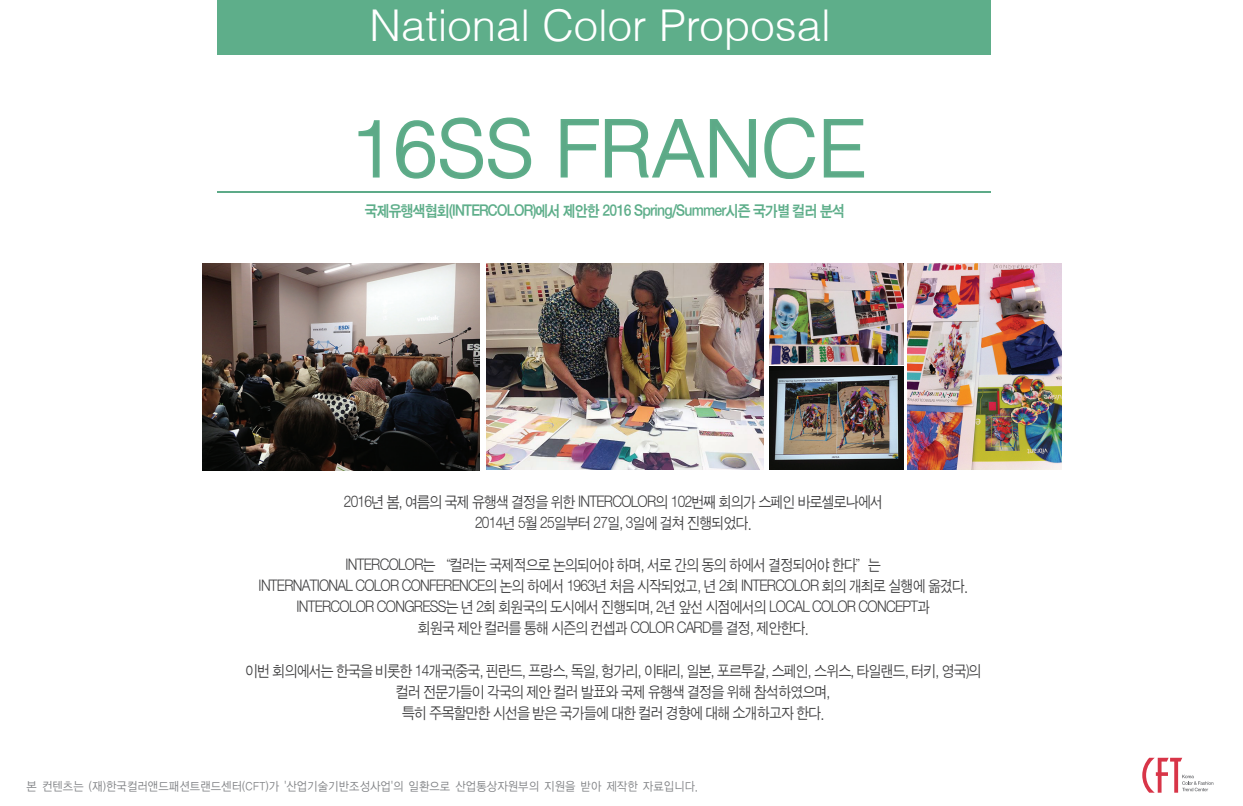
<style>
.page{position:relative;width:1243px;height:806px;background:#fff}
.page>*{position:absolute;margin:0;border:0;box-sizing:border-box;transform-origin:0 0}
.t1{font:300 78.75px "Helvetica";color:#5da987}
.t2{font:300 43.75px "Helvetica";color:#fff}
.t3{font:15.75px/21px "Sand Jg";letter-spacing:-.05em;color:#3e3e3f;text-align:center;scale:.9 1}
.t4{font:15.75px "Sand Kg";letter-spacing:-.05em;color:#5eae8a;scale:.9 1}
.t5{font:12.25px "YDIYGO120 KS Cpc EUC H";letter-spacing:-.05em;color:#808285;scale:.9 1}
</style>
<div class="page">
<div style="left:217px;top:0;width:773px;height:54px;background:#5eae8a"></div>
<svg style="left:358px;top:120px;width:22px;height:58px"></svg>
<svg style="left:396px;top:117px;width:136px;height:62px"></svg>
<svg style="left:560px;top:54px;width:197px;height:124px"></svg>
<svg style="left:764px;top:117px;width:52px;height:62px"></svg>
<svg style="left:823px;top:119px;width:41px;height:59px"></svg>
<svg style="left:1142px;top:757px;width:71px;height:35px"></svg>
<hr style="left:217px;top:191px;width:773px;height:1px;background:#5daa88">
<img style="left:203px;top:263px;width:277px;height:207px">
<img style="left:487px;top:263px;width:277px;height:206px">
<img style="left:769px;top:366px;width:135px;height:103px">
<img style="left:769px;top:263px;width:135px;height:101px">
<img style="left:908px;top:263px;width:154px;height:205px">
<h2 class="t2" style="left:370px;top:-1px;width:463px">National Color Proposal</h2>
<h1 class="t1" style="left:350px;top:99px;width:518px">16SS FRANCE</h1>
<p class="t4" style="left:365px;top:202px;width:535px">국제유행색협회(INTERCOLOR)에서 제안한 2016 Spring/Summer시즌 국가별 컬러 분석</p>
<p class="t3" style="left:344px;top:492px;width:600px">2016년 봄, 여름의 국제 유행색 결정을 위한 INTERCOLOR의 102번째 회의가 스페인 바로셀로나에서<br>2014년 5월 25일부터 27일, 3일에 걸쳐 진행되었다.</p>
<p class="t3" style="left:259px;top:555px;width:789px">INTERCOLOR는 “컬러는 국제적으로 논의되어야 하며, 서로 간의 동의 하에서 결정되어야 한다”는<br>INTERNATIONAL COLOR CONFERENCE의 논의 하에서 1963년 처음 시작되었고, 년 2회 INTERCOLOR 회의 개최로 실행에 옮겼다.<br>INTERCOLOR CONGRESS는 년 2회 회원국의 도시에서 진행되며, 2년 앞선 시점에서의 LOCAL COLOR CONCEPT과<br>회원국 제안 컬러를 통해 시즌의 컨셉과 COLOR CARD를 결정, 제안한다.</p>
<p class="t3" style="left:245px;top:660px;width:819px">이번 회의에서는 한국을 비롯한 14개국(중국, 핀란드, 프랑스, 독일, 헝가리, 이태리, 일본, 포르투갈, 스페인, 스위스, 타일랜드, 터키, 영국)의 컬러 전문가들이 각국의 제안 컬러 발표와 국제 유행색 결정을 위해 참석하였으며,<br>특히 주목할만한 시선을 받은 국가들에 대한 컬러 경향에 대해 소개하고자 한다.</p>
<p class="t5" style="left:26px;top:779px;width:748px">본 컨텐츠는 (재)한국컬러앤드패션트랜드센터(CFT)가 '산업기술기반조성사업'의 일환으로 산업통상자원부의 지원을 받아 제작한 자료입니다.</p>
</div>
